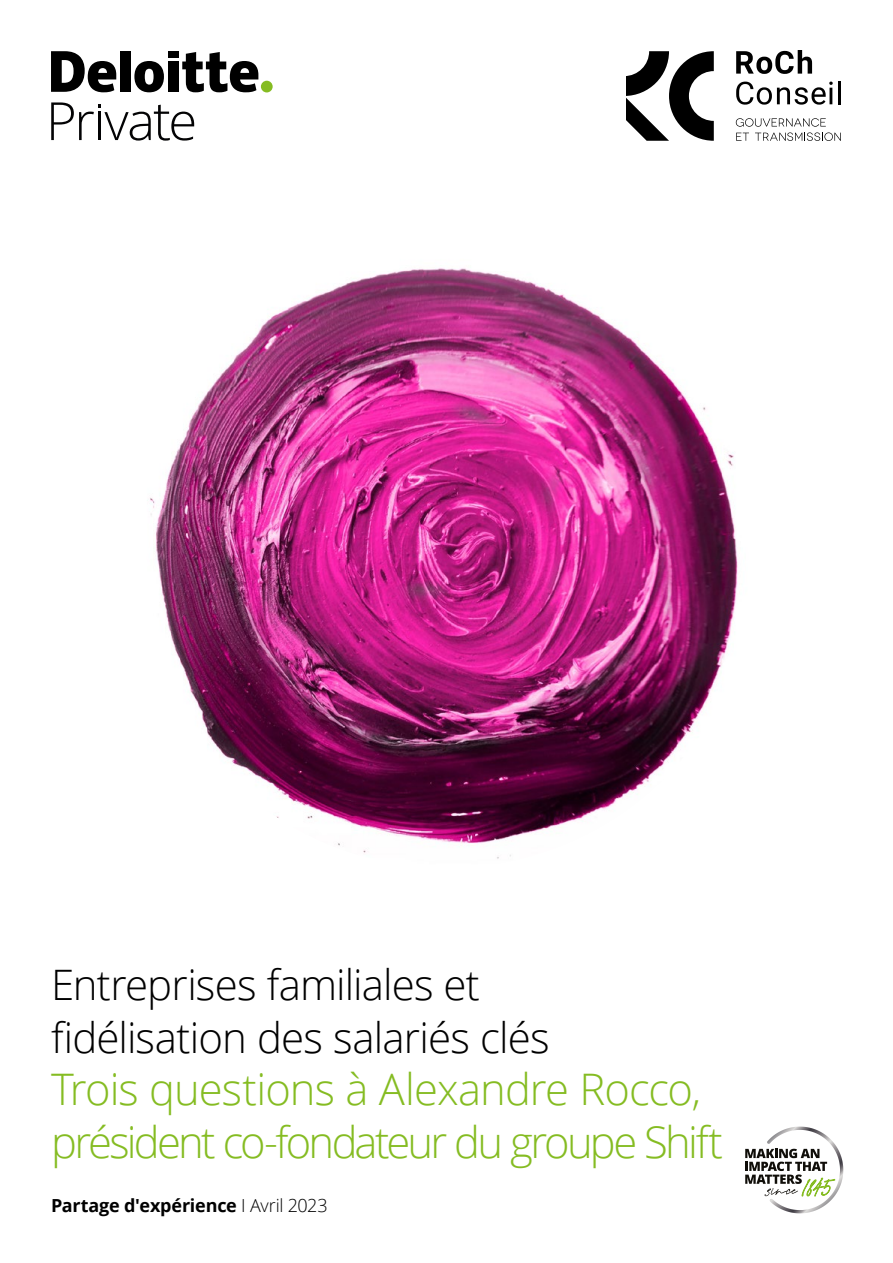
<style>
.page{position:relative;width:893px;height:1263px;background:#fff}
.page>*{position:absolute;margin:0;border:0;box-sizing:border-box;transform-origin:0 0}
.t1{font:300 43.5px/52.5px "Open Sans";letter-spacing:-.05em;color:#85bc22}
.t2{font:300 42px/52.5px "Open Sans";letter-spacing:-.02em;color:#000}
.t3{font:700 18px "Open Sans";letter-spacing:-.01em;color:#000}
.s1{font-weight:300}
</style>
<div class="page">
<img style="left:137px;top:249px;width:619px;height:619px;border-radius:310px">
<svg style="left:736px;top:50px;width:76px;height:24px"></svg>
<svg style="left:736px;top:82px;width:97px;height:23px"></svg>
<hr style="left:838px;top:81px;width:3px;height:23px;background:#000">
<svg style="left:736px;top:118px;width:105px;height:23px"></svg>
<svg style="left:626px;top:51px;width:88px;height:90px"></svg>
<div style="left:261px;top:81px;width:12px;height:11px;background:#85bc22;border-radius:50%"></div>
<div style="left:120px;top:51px;width:10px;height:41px;background:#000"></div>
<svg style="left:134px;top:61px;width:30px;height:31px"></svg>
<div style="left:168px;top:62px;width:10px;height:30px;background:#000"></div>
<div style="left:168px;top:51px;width:10px;height:7px;background:#000"></div>
<svg style="left:182px;top:52px;width:76px;height:40px"></svg>
<svg style="left:51px;top:51px;width:65px;height:41px"></svg>
<svg style="left:51px;top:102px;width:143px;height:39px"></svg>
<svg style="left:745px;top:1126px;width:98px;height:87px"></svg>
<p class="t2" style="left:51px;top:963px;width:500px">Entreprises familiales et fidélisation des salariés clés</p>
<p class="t1" style="left:51px;top:1062px;width:673px">Trois questions à Alexandre Rocco, président co-fondateur du groupe Shift</p>
<p class="t3" style="left:51px;top:1198px;width:278px">Partage d'expérience <span class="s1">I Avril 2023</span></p>
</div>
